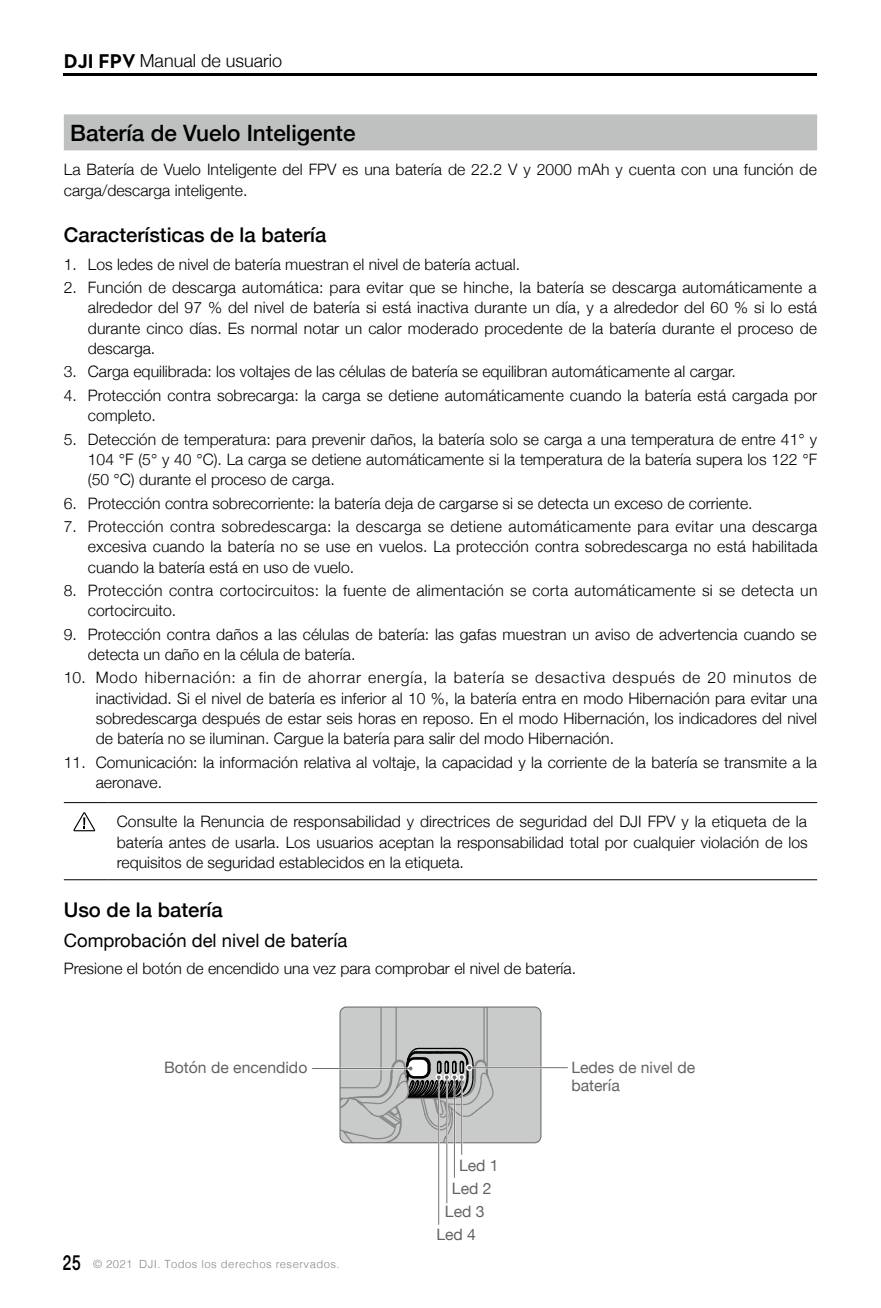
<style>
.page{position:relative;width:881px;height:1308px;background:#fff}
.page>*{position:absolute;margin:0;border:0;box-sizing:border-box;transform-origin:0 0}
.t1{font:500 22.5px "Helvetica Neue";color:#000}
.t2{font:500 20.25px "Helvetica Neue";color:#000}
.t3{font:18.45px "Helvetica Neue";color:#000}
.t4{font:300 18px "Helvetica Neue";color:#000}
.t5{font:300 15.75px/20.2px "Helvetica Neue";color:#000}
.t6{font:15.75px/18px "Helvetica Neue";color:#656464}
.t7{font:300 11.25px "Helvetica";letter-spacing:.04em;color:#898989}
.s1{font-family:"Dji";font-weight:700;font-size:20.25px}
.s2{font-family:"Gujarati Sangam MN";font-weight:700;font-size:18px;color:#000}
</style>
<div class="page">
<hr style="left:64px;top:74px;width:752px;height:2px;background:#000">
<div style="left:64px;top:114px;width:752px;height:36px;background:#bfc0c0"></div>
<hr style="left:64px;top:802px;width:43px;height:1px;background:#000">
<hr style="left:107px;top:802px;width:709px;height:1px;background:#000">
<hr style="left:64px;top:879px;width:43px;height:1px;background:#000">
<hr style="left:107px;top:879px;width:709px;height:1px;background:#000">
<svg style="left:73px;top:812px;width:22px;height:19px"></svg>
<hr style="left:461px;top:1077px;width:1px;height:77px;background:#727171">
<hr style="left:469px;top:1067px;width:98px;height:1px;background:#727171">
<hr style="left:312px;top:1068px;width:98px;height:1px;background:#727171">
<hr style="left:454px;top:1077px;width:1px;height:100px;background:#727171">
<hr style="left:446px;top:1077px;width:1px;height:126px;background:#727171">
<hr style="left:438px;top:1077px;width:1px;height:147px;background:#727171">
<svg style="left:340px;top:1007px;width:200px;height:138px;background:#b9baba"></svg>
<p class="t4" style="left:64px;top:46px;width:220px"><span class="s1">DJI FPV</span> Manual de usuario</p>
<h1 class="t1" style="left:70px;top:114px;width:287px">Batería de Vuelo Inteligente</h1>
<p class="t5" style="left:64px;top:158px;width:754px">La Batería de Vuelo Inteligente del FPV es una batería de 22.2 V y 2000 mAh y cuenta con una función de carga/descarga inteligente.</p>
<p class="t2" style="left:64px;top:219px;width:264px">Características de la batería</p>
<p class="t5" style="left:64px;top:253px;width:457px">1. Los ledes de nivel de batería muestran el nivel de batería actual.</p>
<p class="t5" style="left:88px;top:276px;width:730px;text-align:justify;text-indent:-24px">2. Función de descarga automática: para evitar que se hinche, la batería se descarga automáticamente a alrededor del 97 % del nivel de batería si está inactiva durante un día, y a alrededor del 60 % si lo está durante cinco días. Es normal notar un calor moderado procedente de la batería durante el proceso de descarga.</p>
<p class="t5" style="left:64px;top:360px;width:673px">3. Carga equilibrada: los voltajes de las células de batería se equilibran automáticamente al cargar.</p>
<p class="t5" style="left:88px;top:384px;width:730px;text-indent:-24px">4. Protección contra sobrecarga: la carga se detiene automáticamente cuando la batería está cargada por completo.</p>
<p class="t5" style="left:88px;top:428px;width:730px;text-align:justify;text-indent:-24px">5. Detección de temperatura: para prevenir daños, la batería solo se carga a una temperatura de entre 41° y 104 °F (5° y 40 °C). La carga se detiene automáticamente si la temperatura de la batería supera los 122 °F (50 °C) durante el proceso de carga.</p>
<p class="t5" style="left:64px;top:491px;width:690px">6. Protección contra sobrecorriente: la batería deja de cargarse si se detecta un exceso de corriente.</p>
<p class="t5" style="left:88px;top:515px;width:730px;text-align:justify;text-indent:-24px">7. Protección contra sobredescarga: la descarga se detiene automáticamente para evitar una descarga excesiva cuando la batería no se use en vuelos. La protección contra sobredescarga no está habilitada cuando la batería está en uso de vuelo.</p>
<p class="t5" style="left:88px;top:579px;width:730px;text-indent:-24px">8. Protección contra cortocircuitos: la fuente de alimentación se corta automáticamente si se detecta un cortocircuito.</p>
<p class="t5" style="left:88px;top:623px;width:730px;text-indent:-24px">9. Protección contra daños a las células de batería: las gafas muestran un aviso de advertencia cuando se detecta un daño en la célula de batería.</p>
<p class="t5" style="left:96px;top:666px;width:722px;text-align:justify;text-indent:-32px">10. Modo hibernación: a fin de ahorrar energía, la batería se desactiva después de 20 minutos de inactividad. Si el nivel de batería es inferior al 10 %, la batería entra en modo Hibernación para evitar una sobredescarga después de estar seis horas en reposo. En el modo Hibernación, los indicadores del nivel de batería no se iluminan. Cargue la batería para salir del modo Hibernación.</p>
<p class="t5" style="left:96px;top:750px;width:722px;text-indent:-32px">11. Comunicación: la información relativa al voltaje, la capacidad y la corriente de la batería se transmite a la aeronave.</p>
<p class="t5" style="left:117px;top:810px;width:692px;text-align:justify">Consulte la Renuncia de responsabilidad y directrices de seguridad del DJI FPV y la etiqueta de la batería antes de usarla. Los usuarios aceptan la responsabilidad total por cualquier violación de los requisitos de seguridad establecidos en la etiqueta.</p>
<p class="t2" style="left:64px;top:893px;width:160px">Uso de la batería</p>
<p class="t3" style="left:64px;top:927px;width:285px">Comprobación del nivel de batería</p>
<p class="t5" style="left:64px;top:957px;width:513px">Presione el botón de encendido una vez para comprobar el nivel de batería.</p>
<p class="t6" style="left:164px;top:1059px;width:145px">Botón de encendido</p>
<p class="t7" style="left:63px;top:1254px;width:278px"><span class="s2">25</span> © 2021 DJI. Todos los derechos reservados.</p>
<p class="t6" style="left:459px;top:1157px;width:41px">Led 1</p>
<p class="t6" style="left:452px;top:1179px;width:41px">Led 2</p>
<p class="t6" style="left:445px;top:1203px;width:41px">Led 3</p>
<p class="t6" style="left:436px;top:1226px;width:41px">Led 4</p>
<p class="t6" style="left:571px;top:1059px;width:125px">Ledes de nivel de batería</p>
</div>
